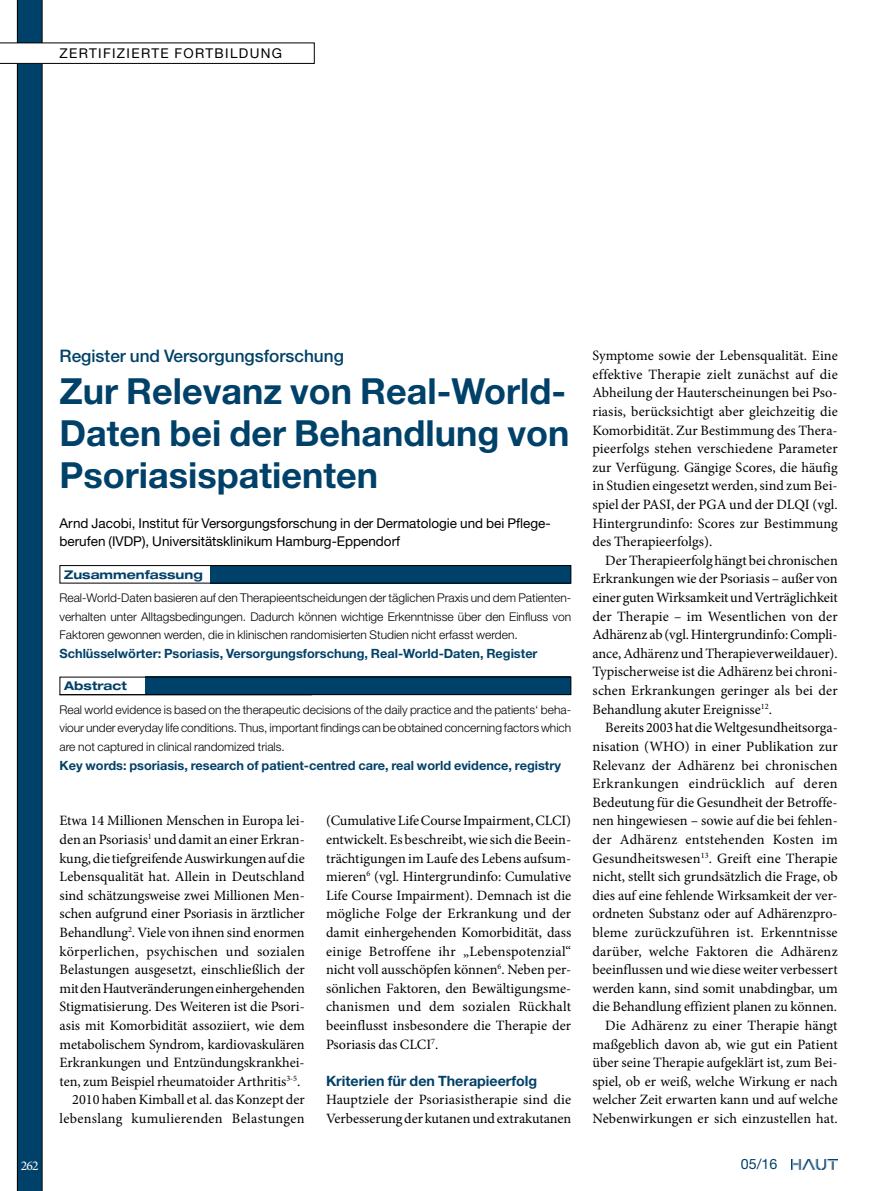
<style>
.page{position:relative;width:893px;height:1191px;background:#fff}
.page>*{position:absolute;margin:0;border:0;box-sizing:border-box;transform-origin:0 0}
.t1{font:700 36px/42px "Helvetica Neue LT Std";color:#004169;text-align:justify}
.t2{font:500 17.25px "Helvetica Neue LT Std";color:#004169}
.t3{font:14.25px/18.6px "Minion Pro";color:#000;text-align:justify}
.t4{font:14.25px "Minion Pro";letter-spacing:.025em;color:#000}
.t5{font:700 14.25px "Helvetica Neue LT Std";color:#004169}
.t6{font:14.25px "Helvetica Neue LT Std";color:#004169}
.t7{font:13.5px/18px "Helvetica Neue LT Std";color:#000}
.t8{font:13.5px "Helvetica Neue LT Std";letter-spacing:.1em;color:#000}
.t9{font:13.5px "Minion Pro";color:#fff}
.t10{font:700 12.75px "Helvetica Neue LT Std";color:#004169}
.t11{font:300 12px/18.6px "Helvetica Neue LT Std";color:#000;text-align:justify}
.t12{font:700 expanded 12px "Helvetica Neue LT Std";color:#004169}
</style>
<div class="page">
<svg style="left:0;top:0;width:315px;height:1191px"></svg>
<img style="left:791px;top:1159px;width:47px;height:10px">
<div style="left:210px;top:565px;width:361px;height:18px;background:#004169"></div>
<div style="left:60px;top:565px;width:511px;height:18px;border:1px solid #000"></div>
<div style="left:145px;top:676px;width:426px;height:19px;background:#004169"></div>
<div style="left:60px;top:676px;width:511px;height:19px;border:1px solid #000"></div>
<hr style="left:60px;top:694px;width:252px;height:1px;background:#000">
<p class="t8" style="left:60px;top:45px;width:224px">ZERTIFIZIERTE FORTBILDUNG</p>
<p class="t2" style="left:60px;top:346px;width:286px">Register und Versorgungsforschung</p>
<h1 class="t1" style="left:60px;top:369px;width:512px">Zur Relevanz von Real-World-Daten bei der Behandlung von Psoriasispatienten</h1>
<p class="t7" style="left:60px;top:513px;width:493px">Arnd Jacobi, Institut für Versorgungsforschung in der Dermatologie und bei Pflege&shy;berufen (IVDP), Universitätsklinikum Hamburg-Eppendorf</p>
<p class="t12" style="left:64px;top:567px;width:140px">Zusammenfassung</p>
<p class="t11" style="left:60px;top:588px;width:513px">Real-World-Daten basieren auf den Therapieentscheidungen der täglichen Praxis und dem Patienten&shy;verhalten unter Alltagsbedingungen. Dadurch können wichtige Erkenntnisse über den Einfluss von Faktoren gewonnen werden, die in klinischen randomisierten Studien nicht erfasst werden.</p>
<p class="t10" style="left:60px;top:645px;width:480px">Schlüsselwörter: Psoriasis, Versorgungsforschung, Real-World-Daten, Register</p>
<p class="t12" style="left:64px;top:678px;width:64px">Abstract</p>
<p class="t11" style="left:60px;top:700px;width:513px">Real world evidence is based on the therapeutic decisions of the daily practice and the patients‘ beha&shy;viour under everyday life conditions. Thus, important findings can be obtained concerning factors which are not captured in clinical randomized trials.</p>
<p class="t10" style="left:60px;top:757px;width:503px">Key words: psoriasis, research of patient-centred care, real world evidence, registry</p>
<p class="t3" style="left:60px;top:811px;width:247px">Etwa 14 Millionen Menschen in Europa lei-</p>
<p class="t3" style="left:60px;top:830px;width:247px">den an Psoriasis<sup>1</sup> und damit an einer Erkran-</p>
<p class="t3" style="left:60px;top:848px;width:247px">kung, die tiefgreifende Auswirkungen auf die</p>
<p class="t3" style="left:60px;top:867px;width:247px">Lebensqualität hat. Allein in Deutschland</p>
<p class="t3" style="left:60px;top:886px;width:247px">sind schätzungsweise zwei Millionen Men-</p>
<p class="t3" style="left:60px;top:904px;width:247px">schen aufgrund einer Psoriasis in ärztlicher</p>
<p class="t3" style="left:60px;top:923px;width:247px">Behandlung<sup>2</sup>. Viele von ihnen sind enormen</p>
<p class="t3" style="left:60px;top:941px;width:247px">körperlichen, psychischen und sozialen</p>
<p class="t3" style="left:60px;top:960px;width:247px">Belastungen ausgesetzt, einschließlich der</p>
<p class="t3" style="left:60px;top:979px;width:247px">mit den Hautveränderungen einhergehenden</p>
<p class="t3" style="left:60px;top:997px;width:247px">Stigmatisierung. Des Weiteren ist die Psori-</p>
<p class="t3" style="left:60px;top:1016px;width:247px">asis mit Komorbidität assoziiert, wie dem</p>
<p class="t3" style="left:60px;top:1034px;width:247px">metabolischem Syndrom, kardiovaskulären</p>
<p class="t3" style="left:60px;top:1053px;width:247px">Erkrankungen und Entzündungskrankhei-</p>
<p class="t3" style="left:60px;top:1072px;width:242px">ten, zum Beispiel rheumatoider Arthritis<sup>3-5</sup>.</p>
<p class="t3" style="left:72px;top:1090px;width:234px">2010 haben Kimball et al. das Konzept der</p>
<p class="t4" style="left:60px;top:1109px;width:247px">lebenslang kumulierenden Belastungen</p>
<p class="t3" style="left:326px;top:811px;width:247px">(Cumulative Life Course Impairment, CLCI) entwickelt. Es beschreibt, wie sich die Beein&shy;trächtigungen im Laufe des Lebens aufsum&shy;mieren<sup>6</sup> (vgl. Hintergrundinfo: Cumulative Life Course Impairment). Demnach ist die mögliche Folge der Erkrankung und der damit einhergehenden Komorbidität, dass einige Betroffene ihr „Lebenspotenzial“ nicht voll ausschöpfen können<sup>6</sup>. Neben per&shy;sönlichen Faktoren, den Bewältigungsme&shy;chanismen und dem sozialen Rückhalt beeinflusst insbesondere die Therapie der Psoriasis das CLCI<sup>7</sup>.</p>
<p class="t5" style="left:326px;top:1072px;width:213px">Kriterien für den Therapieerfolg</p>
<p class="t3" style="left:326px;top:1090px;width:247px">Hauptziele der Psoriasistherapie sind die<br>Verbesserung der kutanen und extrakutanen</p>
<p class="t3" style="left:592px;top:346px;width:247px">Symptome sowie der Lebensqualität. Eine effektive Therapie zielt zunächst auf die Abheilung der Hauterscheinungen bei Pso&shy;riasis, berücksichtigt aber gleichzeitig die Komorbidität. Zur Bestimmung des Thera&shy;pieerfolgs stehen verschiedene Parameter zur Verfügung. Gängige Scores, die häufig in Studien eingesetzt werden, sind zum Bei&shy;spiel der PASI, der PGA und der DLQI (vgl.<br>Hintergrundinfo: Scores zur Bestimmung des Therapieerfolgs).</p>
<p class="t3" style="left:592px;top:551px;width:247px;text-indent:13px">Der Therapieerfolg hängt bei chronischen Erkrankungen wie der Psoriasis – außer von einer guten Wirksamkeit und Verträglichkeit der Therapie – im Wesentlichen von der Adhärenz ab (vgl. Hintergrundinfo: Compli&shy;ance, Adhärenz und Therapieverweildauer).<br>Typischerweise ist die Adhärenz bei chroni&shy;schen Erkrankungen geringer als bei der Behandlung akuter Ereignisse<sup>12</sup>.</p>
<p class="t3" style="left:592px;top:718px;width:247px;text-align:right">Bereits 2003 hat die Weltgesundheitsorga&shy;nisation (WHO) in einer Publikation zur Relevanz der Adhärenz bei chronischen Erkrankungen eindrücklich auf deren Bedeutung für die Gesundheit der Betroffe&shy;nen hingewiesen – sowie auf die bei fehlen&shy;der Adhärenz entstehenden Kosten im Gesundheitswesen<sup>13</sup>. Greift eine Therapie nicht, stellt sich grundsätzlich die Frage, ob dies auf eine fehlende Wirksamkeit der ver&shy;ordneten Substanz oder auf Adhärenzpro&shy;bleme zurückzuführen ist. Erkenntnisse darüber, welche Faktoren die Adhärenz beeinflussen und wie diese weiter verbessert werden kann, sind somit unabdingbar, um die Behandlung effizient planen zu können.<br>Die Adhärenz zu einer Therapie hängt maßgeblich davon ab, wie gut ein Patient über seine Therapie aufgeklärt ist, zum Bei&shy;spiel, ob er weiß, welche Wirkung er nach welcher Zeit erwarten kann und auf welche Nebenwirkungen er sich einzustellen hat.</p>
<p class="t9" style="left:21px;top:1156px;width:20px">262</p>
<p class="t6" style="left:741px;top:1155px;width:38px">05/16</p>
</div>
